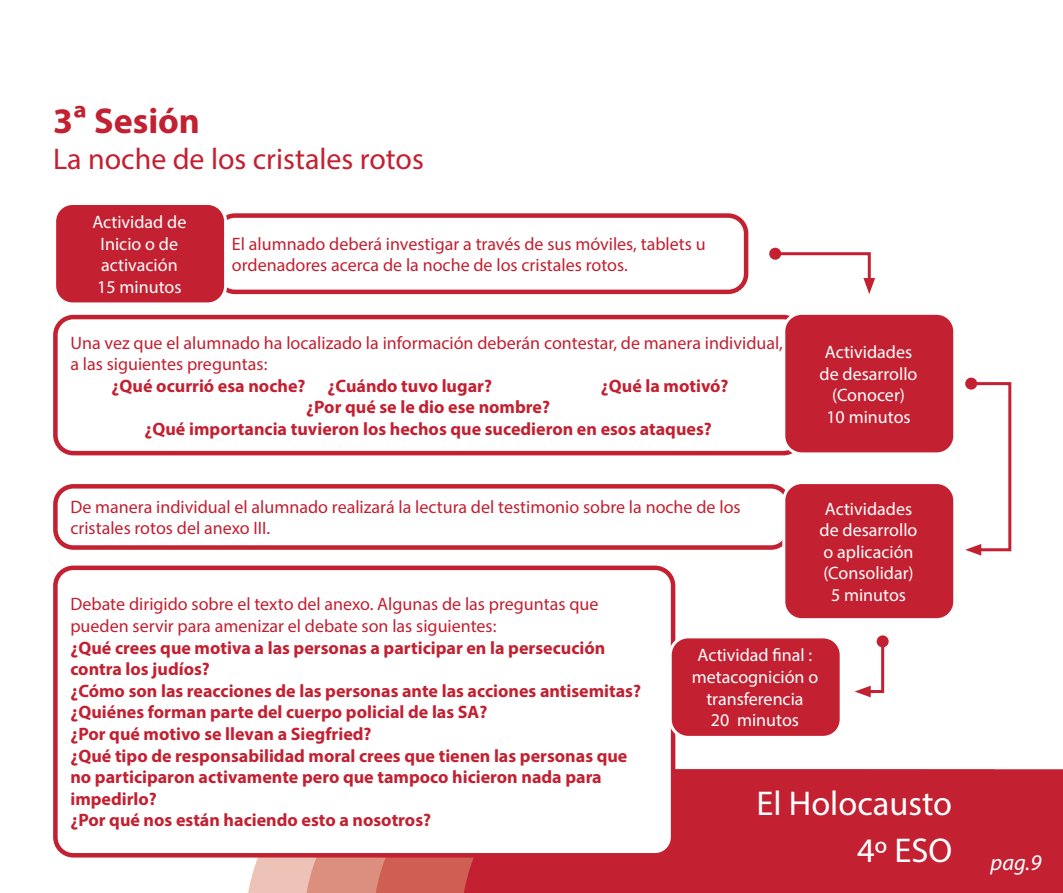
<style>
.page{position:relative;width:1063px;height:893px;background:#fff}
.page>*{position:absolute;margin:0;border:0;box-sizing:border-box;transform-origin:0 0}
.t1{font:700 36px "Myriad Pro";color:#c32031}
.t2{font:34.5px "Myriad Pro";color:#fff}
.t3{font:30px "Myriad Pro";color:#c32031}
.t4{font:italic 22.5px "Myriad Pro";color:#fff}
.t5{font:700 18px/21.6px "Myriad Pro";color:#c32031}
.t6{font:18px/21.6px "Myriad Pro";color:#c32031}
.t7{font:18px/21.6px "Myriad Pro";color:#fff;text-align:center}
</style>
<div class="page">
<svg style="left:244px;top:857px;width:59px;height:36px;background:#efc8bf"></svg>
<svg style="left:303px;top:857px;width:69px;height:36px;background:#de9384"></svg>
<svg style="left:372px;top:857px;width:88px;height:36px;background:#d06256"></svg>
<div style="left:460px;top:767px;width:603px;height:126px;background:#c32031"></div>
<div style="left:215px;top:213px;width:533px;height:81px;border:4px solid #c32031;border-radius:18px"></div>
<div style="left:53px;top:315px;width:751px;height:140px;border:4px solid #c32031;border-radius:18px"></div>
<div style="left:55px;top:568px;width:618px;height:287px;background:#fff;border-radius:18px"></div>
<div style="left:53px;top:566px;width:622px;height:291px;border:4px solid #c32031;border-radius:18px"></div>
<div style="left:53px;top:484px;width:738px;height:66px;border:4px solid #c32031;border-radius:18px"></div>
<div style="left:55px;top:203px;width:171px;height:101px;background:#c32031;border-radius:18px"></div>
<div style="left:53px;top:202px;width:174px;height:103px;border:3px solid #fff;border-radius:18px"></div>
<div style="left:784px;top:313px;width:171px;height:141px;background:#c32031;border-radius:18px"></div>
<div style="left:782px;top:312px;width:174px;height:143px;border:3px solid #fff;border-radius:18px"></div>
<div style="left:670px;top:637px;width:171px;height:100px;background:#c32031;border-radius:18px"></div>
<div style="left:669px;top:635px;width:174px;height:104px;border:3px solid #fff;border-radius:18px"></div>
<div style="left:784px;top:483px;width:171px;height:137px;background:#c32031;border-radius:18px"></div>
<div style="left:782px;top:481px;width:174px;height:140px;border:3px solid #fff;border-radius:18px"></div>
<div style="left:769px;top:248px;width:12px;height:12px;background:#c32031;border-radius:50%"></div>
<svg style="left:772px;top:251px;width:103px;height:43px"></svg>
<svg style="left:877px;top:635px;width:12px;height:12px"></svg>
<svg style="left:855px;top:638px;width:31px;height:59px"></svg>
<div style="left:965px;top:378px;width:12px;height:12px;background:#c32031;border-radius:50%"></div>
<svg style="left:965px;top:381px;width:47px;height:175px"></svg>
<p class="t1" style="left:53px;top:98px;width:148px">3ª Sesión</p>
<p class="t3" style="left:53px;top:141px;width:372px">La noche de los cristales rotos</p>
<p class="t7" style="left:92px;top:211px;width:96px">Actividad de<br>Inicio o de activación</p>
<p class="t7" style="left:97px;top:276px;width:86px">15 minutos</p>
<p class="t6" style="left:232px;top:233px;width:475px">El alumnado deberá investigar a través de sus móviles, tablets u ordenadores acerca de la noche de los cristales rotos.</p>
<p class="t6" style="left:70px;top:332px;width:714px">Una vez que el alumnado ha localizado la información deberán contestar, de manera individual, a las siguientes preguntas:</p>
<p class="t5" style="left:112px;top:374px;width:382px">¿Qué ocurrió esa noche? ¿Cuándo tuvo lugar?</p>
<p class="t5" style="left:601px;top:374px;width:129px">¿Qué la motivó?</p>
<p class="t5" style="left:306px;top:396px;width:245px">¿Por qué se le dio ese nombre?</p>
<p class="t5" style="left:144px;top:418px;width:569px">¿Qué importancia tuvieron los hechos que sucedieron en esos ataques?</p>
<p class="t7" style="left:820px;top:341px;width:99px">Actividades de desarrollo (Conocer)</p>
<p class="t7" style="left:826px;top:406px;width:86px">10 minutos</p>
<p class="t6" style="left:70px;top:496px;width:672px">De manera individual el alumnado realizará la lectura del testimonio sobre la noche de los cristales rotos del anexo III.</p>
<p class="t7" style="left:820px;top:497px;width:99px;text-align:left">Actividades de desarrollo o aplicación (Consolidar)</p>
<p class="t7" style="left:831px;top:584px;width:77px">5 minutos</p>
<p class="t6" style="left:70px;top:593px;width:530px">Debate dirigido sobre el texto del anexo. Algunas de las preguntas que pueden servir para amenizar el debate son las siguientes:</p>
<p class="t5" style="left:70px;top:636px;width:536px">¿Qué crees que motiva a las personas a participar en la persecución contra los judíos?</p>
<p class="t5" style="left:70px;top:679px;width:572px">¿Cómo son las reacciones de las personas ante las acciones antisemitas?</p>
<p class="t5" style="left:70px;top:701px;width:419px">¿Quiénes forman parte del cuerpo policial de las SA?</p>
<p class="t5" style="left:70px;top:722px;width:303px">¿Por qué motivo se llevan a Siegfried?</p>
<p class="t5" style="left:70px;top:744px;width:559px">¿Qué tipo de responsabilidad moral crees que tienen las personas que no participaron activamente pero que tampoco hicieron nada para impedirlo?</p>
<p class="t5" style="left:70px;top:809px;width:362px">¿Por qué nos están haciendo esto a nosotros?</p>
<p class="t7" style="left:692px;top:644px;width:128px">Actividad final : metacognición o transferencia</p>
<p class="t7" style="left:711px;top:709px;width:90px">20 minutos</p>
<p class="t2" style="left:756px;top:782px;width:197px">El Holocausto</p>
<p class="t2" style="left:857px;top:829px;width:97px">4º ESO</p>
<p class="t4" style="left:991px;top:848px;width:52px">pag.9</p>
</div>
